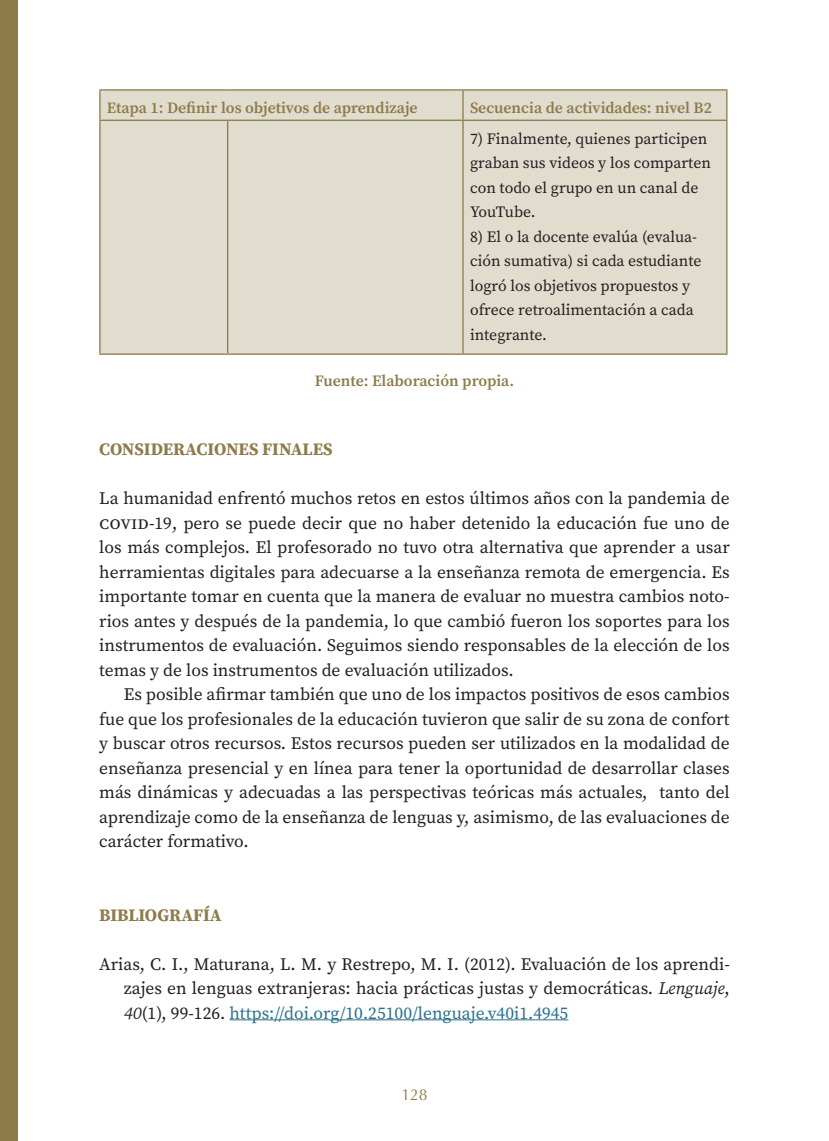
<style>
.page{position:relative;width:829px;height:1141px;background:#fff}
.page>*{position:absolute;margin:0;border:0;box-sizing:border-box;transform-origin:0 0}
.t1{font:17.5px/24.5px "Source Serif Pro";color:#231f20;text-align:justify}
.t2{font:700 17.5px "Source Serif Pro";letter-spacing:-.005em;color:#8f7b4a}
.t3{font:15.75px/24.5px "Source Serif Pro";color:#231f20}
.t4{font:600 15.75px "Source Serif Pro";color:#8f7b4a}
.t5{font:15.75px "Optima";color:#8f7b4a}
.s1{font-style:italic}
.s2{color:#2a718d}
</style>
<div class="page">
<hr style="left:229px;top:1019px;width:339px;height:1px;background:#2a718d">
<div style="left:101px;top:91px;width:625px;height:263px;background:#e1ddce"></div>
<hr style="left:99px;top:89px;width:129px;height:2px;background:#8f7b4a">
<hr style="left:99px;top:91px;width:2px;height:29px;background:#8f7b4a">
<hr style="left:228px;top:89px;width:235px;height:2px;background:#8f7b4a">
<hr style="left:463px;top:89px;width:264px;height:2px;background:#8f7b4a">
<svg style="left:462px;top:91px;width:1px;height:29px"></svg>
<svg style="left:726px;top:91px;width:1px;height:29px"></svg>
<hr style="left:99px;top:120px;width:129px;height:1px;background:#8f7b4a">
<hr style="left:228px;top:120px;width:235px;height:1px;background:#8f7b4a">
<hr style="left:463px;top:120px;width:264px;height:1px;background:#8f7b4a">
<hr style="left:99px;top:121px;width:2px;height:233px;background:#8f7b4a">
<hr style="left:227px;top:121px;width:1px;height:233px;background:#8f7b4a">
<hr style="left:462px;top:121px;width:1px;height:233px;background:#8f7b4a">
<hr style="left:726px;top:121px;width:1px;height:233px;background:#8f7b4a">
<hr style="left:99px;top:354px;width:129px;height:1px;background:#8f7b4a">
<hr style="left:228px;top:354px;width:235px;height:1px;background:#8f7b4a">
<hr style="left:463px;top:354px;width:264px;height:1px;background:#8f7b4a">
<div style="left:0;top:0;width:18px;height:1141px;background:#8f7b4a"></div>
<p class="t4" style="left:107px;top:97px;width:312px">Etapa 1: Definir los objetivos de aprendizaje</p>
<p class="t4" style="left:470px;top:97px;width:243px">Secuencia de actividades: nivel B2</p>
<p class="t3" style="left:470px;top:126px;width:242px">7) Finalmente, quienes participen graban sus videos y los comparten con todo el grupo en un canal de<br>YouTube.</p>
<p class="t3" style="left:470px;top:224px;width:233px">8) El o la docente evalúa (evalua&shy;ción sumativa) si cada estudiante logró los objetivos propuestos y ofrece retroalimentación a cada integrante.</p>
<p class="t4" style="left:315px;top:370px;width:201px">Fuente: Elaboración propia.</p>
<p class="t2" style="left:99px;top:437px;width:235px">CONSIDERACIONES FINALES</p>
<p class="t1" style="left:99px;top:486px;width:632px">La humanidad enfrentó muchos retos en estos últimos años con la pandemia de covid-19, pero se puede decir que no haber detenido la educación fue uno de los más complejos. El profesorado no tuvo otra alternativa que aprender a usar herramientas digitales para adecuarse a la enseñanza remota de emergencia. Es importante tomar en cuenta que la manera de evaluar no muestra cambios noto&shy;rios antes y después de la pandemia, lo que cambió fueron los soportes para los instrumentos de evaluación. Seguimos siendo responsables de la elección de los temas y de los instrumentos de evaluación utilizados.</p>
<p class="t1" style="left:99px;top:682px;width:632px;text-indent:24px">Es posible afirmar también que uno de los impactos positivos de esos cambios fue que los profesionales de la educación tuvieron que salir de su zona de confort y buscar otros recursos. Estos recursos pueden ser utilizados en la modalidad de enseñanza presencial y en línea para tener la oportunidad de desarrollar clases más dinámicas y adecuadas a las perspectivas teóricas más actuales, tanto del aprendizaje como de la enseñanza de lenguas y, asimismo, de las evaluaciones de carácter formativo.</p>
<p class="t2" style="left:99px;top:903px;width:124px">BIBLIOGRAFÍA</p>
<p class="t1" style="left:124px;top:951px;width:607px;text-indent:-24px">Arias, C. I., Maturana, L. M. y Restrepo, M. I. (2012). Evaluación de los aprendi&shy;zajes en lenguas extranjeras: hacia prácticas justas y democráticas. <span class="s1">Lenguaje</span>, <span class="s1">40</span>(1), 99-126. <span class="s2">https://doi.org/10.25100/lenguaje.v40i1.4945</span></p>
<p class="t5" style="left:401px;top:1085px;width:28px">128</p>
</div>
